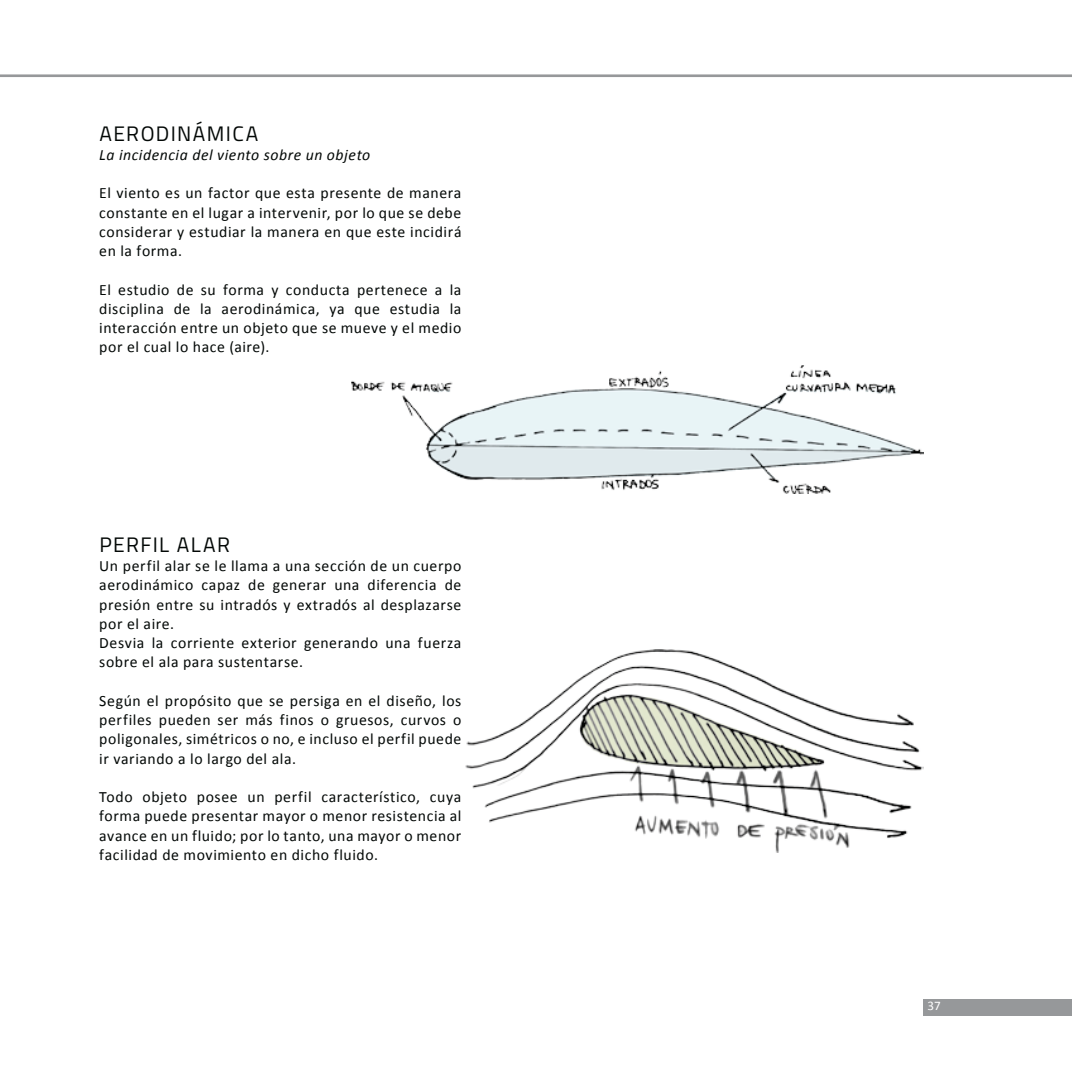
<style>
.page{position:relative;width:1072px;height:1072px;background:#fff}
.page>*{position:absolute;margin:0;border:0;box-sizing:border-box;transform-origin:0 0}
.t1{font:21px "Titillium";letter-spacing:.065em;color:#030806}
.t2{font:15.75px/19.2px "Calibri";letter-spacing:.035em;color:#030806;text-align:justify}
.t3{font:italic 15.75px "Calibri";letter-spacing:.035em;color:#030806}
.t4{font:13.12px "Calibri";color:#fff}
</style>
<div class="page">
<div style="left:923px;top:999px;width:148px;height:16px;background:#96989a"></div>
<hr style="left:0;top:74px;width:1071px;height:3px;background:#96989a">
<img style="left:466px;top:650px;width:457px;height:202px">
<img style="left:351px;top:365px;width:572px;height:128px">
<h1 class="t1" style="left:99px;top:125px;width:160px">AERODINÁMICA</h1>
<p class="t3" style="left:99px;top:145px;width:273px">La incidencia del viento sobre un objeto</p>
<p class="t2" style="left:99px;top:183px;width:364px">El viento es un factor que esta presente de manera constante en el lugar a intervenir, por lo que se debe considerar y estudiar la manera en que este incidirá en la forma.</p>
<p class="t2" style="left:99px;top:279px;width:364px">El estudio de su forma y conducta pertenece a la disciplina de la aerodinámica, ya que estudia la interacción entre un objeto que se mueve y el medio por el cual lo hace (aire).</p>
<h1 class="t1" style="left:99px;top:536px;width:132px">PERFIL ALAR</h1>
<p class="t2" style="left:99px;top:556px;width:364px;text-align:left">Un perfil alar se le llama a una sección de un cuerpo aerodinámico capaz de generar una diferencia de presión entre su intradós y extradós al desplazarse por el aire.<br>Desvia la corriente exterior generando una fuerza sobre el ala para sustentarse.</p>
<p class="t2" style="left:99px;top:690px;width:364px">Según el propósito que se persiga en el diseño, los perfiles pueden ser más finos o gruesos, curvos o poligonales, simétricos o no, e incluso el perfil puede ir variando a lo largo del ala.</p>
<p class="t2" style="left:99px;top:787px;width:364px">Todo objeto posee un perfil característico, cuya forma puede presentar mayor o menor resistencia al avance en un fluido; por lo tanto, una mayor o menor facilidad de movimiento en dicho fluido.</p>
<p class="t4" style="left:927px;top:997px;width:15px">37</p>
</div>
